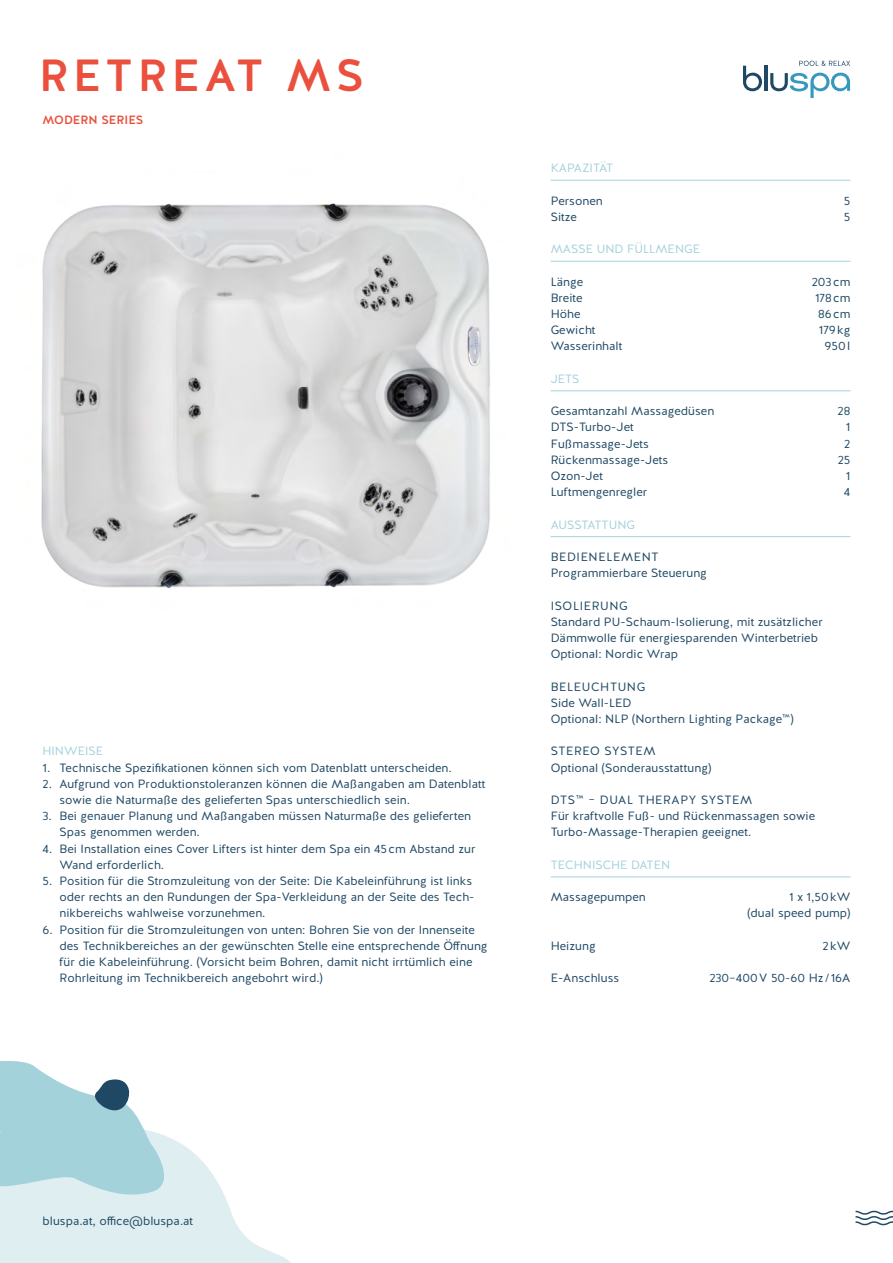
<style>
.page{position:relative;width:893px;height:1263px;background:#fff}
.page>*{position:absolute;margin:0;border:0;box-sizing:border-box;transform-origin:0 0}
.t1{font:500 45px "Halis R";letter-spacing:.1em;color:#ea503d}
.t2{font:12px/16.2px "Halis R";color:#1e4863}
.t3{font:12px "Halis R";color:#a4d2db}
.t4{font:500 12px "Halis R";color:#ea503d}
</style>
<div class="page">
<img style="left:41px;top:203px;width:449px;height:386px">
<hr style="left:551px;top:180px;width:299px;height:1px;background:#a4d2db">
<hr style="left:551px;top:261px;width:299px;height:1px;background:#a4d2db">
<hr style="left:551px;top:390px;width:299px;height:1px;background:#a4d2db">
<hr style="left:551px;top:536px;width:299px;height:1px;background:#a4d2db">
<hr style="left:551px;top:876px;width:299px;height:1px;background:#a4d2db">
<svg style="left:0;top:1140px;width:291px;height:123px;fill:#deeef1"></svg>
<svg style="left:743px;top:66px;width:19px;height:25px"></svg>
<hr style="left:764px;top:66px;width:3px;height:25px;background:#1e4863">
<svg style="left:770px;top:73px;width:80px;height:25px"></svg>
<svg style="left:799px;top:61px;width:51px;height:5px"></svg>
<svg style="left:855px;top:1210px;width:38px;height:16px"></svg>
<svg style="left:0;top:1061px;width:175px;height:161px"></svg>
<h1 class="t1" style="left:39px;top:47px;width:327px">RETREAT MS</h1>
<p class="t4" style="left:43px;top:112px;width:102px">MODERN SERIES</p>
<p class="t3" style="left:43px;top:743px;width:62px">HINWEISE</p>
<p class="t2" style="left:43px;top:760px;width:411px">1. Technische Spezifikationen können sich vom Datenblatt unterscheiden.</p>
<p class="t2" style="left:60px;top:776px;width:427px;text-indent:-17px">2. Aufgrund von Produktionstoleranzen können die Maßangaben am Datenblatt sowie die Naturmaße des gelieferten Spas unterschiedlich sein.</p>
<p class="t2" style="left:60px;top:808px;width:413px;text-indent:-17px">3. Bei genauer Planung und Maßangaben müssen Naturmaße des gelieferten<br>Spas genommen werden.</p>
<p class="t2" style="left:60px;top:841px;width:418px;text-indent:-17px">4. Bei Installation eines Cover Lifters ist hinter dem Spa ein 45cm Abstand zur<br>Wand erforderlich.</p>
<p class="t2" style="left:60px;top:873px;width:416px;text-indent:-17px">5. Position für die Stromzuleitung von der Seite: Die Kabeleinführung ist links oder rechts an den Rundungen der Spa-Verkleidung an der Seite des Tech&shy;nikbereichs wahlweise vorzunehmen.</p>
<p class="t2" style="left:60px;top:922px;width:430px;text-indent:-17px">6. Position für die Stromzuleitungen von unten: Bohren Sie von der Innenseite des Technikbereiches an der gewünschten Stelle eine entsprechende Öffnung für die Kabeleinführung. (Vorsicht beim Bohren, damit nicht irrtümlich eine Rohrleitung im Technikbereich angebohrt wird.)</p>
<p class="t3" style="left:551px;top:160px;width:64px">KAPAZITÄT</p>
<p class="t2" style="left:551px;top:193px;width:54px">Personen</p>
<p class="t2" style="left:844px;top:193px;width:8px">5</p>
<p class="t2" style="left:551px;top:209px;width:28px">Sitze</p>
<p class="t2" style="left:844px;top:209px;width:8px">5</p>
<p class="t3" style="left:551px;top:241px;width:151px">MASSE UND FÜLLMENGE</p>
<p class="t2" style="left:551px;top:274px;width:34px">Länge</p>
<p class="t2" style="left:812px;top:274px;width:40px">203cm</p>
<p class="t2" style="left:551px;top:290px;width:33px">Breite</p>
<p class="t2" style="left:815px;top:290px;width:37px">178cm</p>
<p class="t2" style="left:551px;top:306px;width:31px">Höhe</p>
<p class="t2" style="left:818px;top:306px;width:34px">86cm</p>
<p class="t2" style="left:551px;top:322px;width:46px">Gewicht</p>
<p class="t2" style="left:819px;top:322px;width:33px">179kg</p>
<p class="t2" style="left:551px;top:338px;width:73px">Wasserinhalt</p>
<p class="t2" style="left:825px;top:338px;width:27px">950l</p>
<p class="t3" style="left:551px;top:371px;width:30px">JETS</p>
<p class="t2" style="left:551px;top:403px;width:165px">Gesamtanzahl Massagedüsen</p>
<p class="t2" style="left:838px;top:403px;width:14px">28</p>
<p class="t2" style="left:551px;top:419px;width:85px">DTS-Turbo-Jet</p>
<p class="t2" style="left:846px;top:419px;width:6px">1</p>
<p class="t2" style="left:551px;top:436px;width:100px">Fußmassage-Jets</p>
<p class="t2" style="left:844px;top:436px;width:8px">2</p>
<p class="t2" style="left:551px;top:452px;width:119px">Rückenmassage-Jets</p>
<p class="t2" style="left:838px;top:452px;width:14px">25</p>
<p class="t2" style="left:551px;top:468px;width:54px">Ozon-Jet</p>
<p class="t2" style="left:846px;top:468px;width:6px">1</p>
<p class="t2" style="left:551px;top:484px;width:98px">Luftmengenregler</p>
<p class="t2" style="left:844px;top:484px;width:8px">4</p>
<p class="t3" style="left:551px;top:517px;width:86px">AUSSTATTUNG</p>
<p class="t2" style="left:551px;top:549px;width:158px">BEDIENELEMENT<br>Programmierbare Steuerung</p>
<p class="t2" style="left:551px;top:598px;width:274px">ISOLIERUNG<br>Standard PU-Schaum-Isolierung, mit zusätzlicher Dämmwolle für energiesparenden Winterbetrieb Optional: Nordic Wrap</p>
<p class="t2" style="left:551px;top:679px;width:244px">BELEUCHTUNG<br>Side Wall-LED<br>Optional: NLP (Northern Lighting Package™)</p>
<p class="t2" style="left:551px;top:743px;width:162px">STEREO SYSTEM<br>Optional (Sonderausstattung)</p>
<p class="t2" style="left:551px;top:792px;width:266px">DTS™ – DUAL THERAPY SYSTEM<br>Für kraftvolle Fuß- und Rückenmassagen sowie<br>Turbo-Massage-Therapien geeignet.</p>
<p class="t3" style="left:551px;top:857px;width:121px">TECHNISCHE DATEN</p>
<p class="t2" style="left:551px;top:889px;width:97px">Massagepumpen</p>
<p class="t2" style="left:747px;top:889px;width:105px;text-align:right">1 x 1,50kW<br>(dual speed pump)</p>
<p class="t2" style="left:551px;top:938px;width:46px">Heizung</p>
<p class="t2" style="left:822px;top:938px;width:29px">2kW</p>
<p class="t2" style="left:551px;top:970px;width:70px">E-Anschluss</p>
<p class="t2" style="left:709px;top:970px;width:143px">230–400V 50-60 Hz /16A</p>
<p class="t2" style="left:43px;top:1213px;width:152px">bluspa.at, office@bluspa.at</p>
</div>
